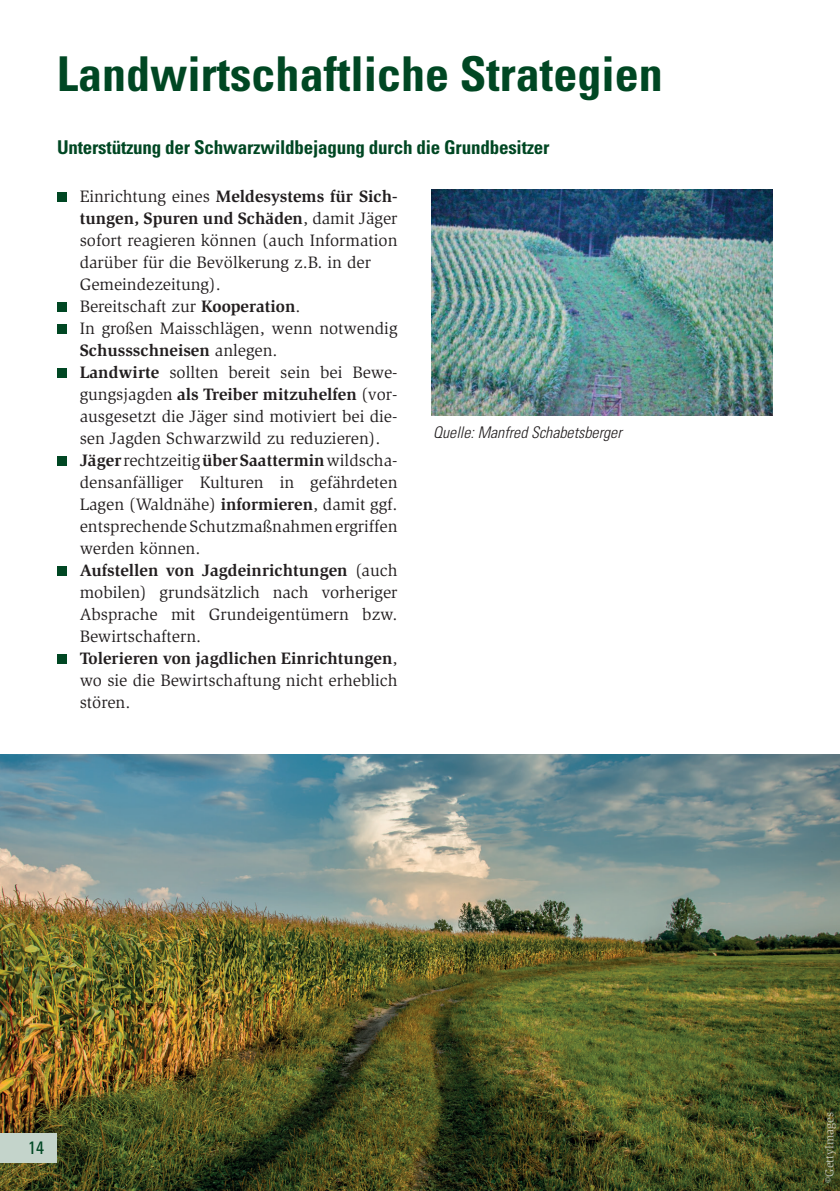
<style>
.page{position:relative;width:840px;height:1191px;background:#fff}
.page>*{position:absolute;margin:0;border:0;box-sizing:border-box;transform-origin:0 0}
.t1{font:700 condensed 48px "Univers LT Std";color:#004723}
.t2{font:700 condensed 19px "Univers LT Std";letter-spacing:-.01em;color:#004723}
.t3{font:condensed 18px "Univers LT Std";color:#004723}
.t4{font:17px/22px "Slimbach LT";color:#231f20}
.t5{font:italic 300 condensed 16px "Univers LT Std";color:#231f20}
.t6{font:12px "Slimbach LT";color:#eff2f3}
.s1{font-weight:700}
</style>
<div class="page">
<img style="left:0;top:754px;width:839px;height:437px">
<div style="left:0;top:1133px;width:57px;height:30px;background:#c4d4cb"></div>
<div style="left:57px;top:192px;width:9px;height:10px;background:#004723"></div>
<div style="left:57px;top:302px;width:9px;height:10px;background:#004723"></div>
<div style="left:57px;top:324px;width:9px;height:10px;background:#004723"></div>
<div style="left:57px;top:368px;width:9px;height:10px;background:#004723"></div>
<div style="left:57px;top:456px;width:9px;height:10px;background:#004723"></div>
<div style="left:57px;top:566px;width:9px;height:10px;background:#004723"></div>
<div style="left:57px;top:654px;width:9px;height:10px;background:#004723"></div>
<img style="left:431px;top:189px;width:340px;height:227px">
<h1 class="t1" style="left:57px;top:45px;width:607px">Landwirtschaftliche Strategien</h1>
<p class="t2" style="left:57px;top:135px;width:494px">Unterstützung der Schwarzwildbejagung durch die Grundbesitzer</p>
<p class="t4" style="left:80px;top:185px;width:319px">Einrichtung eines <span class="s1">Meldesystems für Sich&shy;tungen, Spuren und Schäden</span>, damit Jäger sofort reagieren können (auch Information darüber für die Bevölkerung z.B. in der Gemeindezeitung).<br>Bereitschaft zur <span class="s1">Kooperation</span>.<br>In großen Maisschlägen, wenn notwendig <span class="s1">Schussschneisen</span> anlegen.<br><span class="s1">Landwirte</span> sollten bereit sein bei Bewe&shy;gungsjagden <span class="s1">als Treiber mitzuhelfen</span> (vor&shy;ausgesetzt die Jäger sind motiviert bei die&shy;sen Jagden Schwarzwild zu reduzieren).<br><span class="s1">Jäger</span> rechtzeitig <span class="s1">über Saattermin</span> wildscha&shy;densanfälliger Kulturen in gefährdeten Lagen (Waldnähe) <span class="s1">informieren</span>, damit ggf. entsprechende Schutzmaßnahmen ergriffen werden können.<br><span class="s1">Aufstellen von Jagdeinrichtungen</span> (auch mobilen) grundsätzlich nach vorheriger Absprache mit Grundeigentümern bzw.<br>Bewirtschaftern.<br><span class="s1">Tolerieren von jagdlichen Einrichtungen</span>, wo sie die Bewirtschaftung nicht erheblich stören.</p>
<p class="t5" style="left:433px;top:423px;width:190px">Quelle: Manfred Schabetsberger</p>
<p class="t3" style="left:28px;top:1136px;width:17px">14</p>
<p class="t6" style="left:822px;top:1182px;width:72px;rotate:-90deg">©GettyImages</p>
</div>
